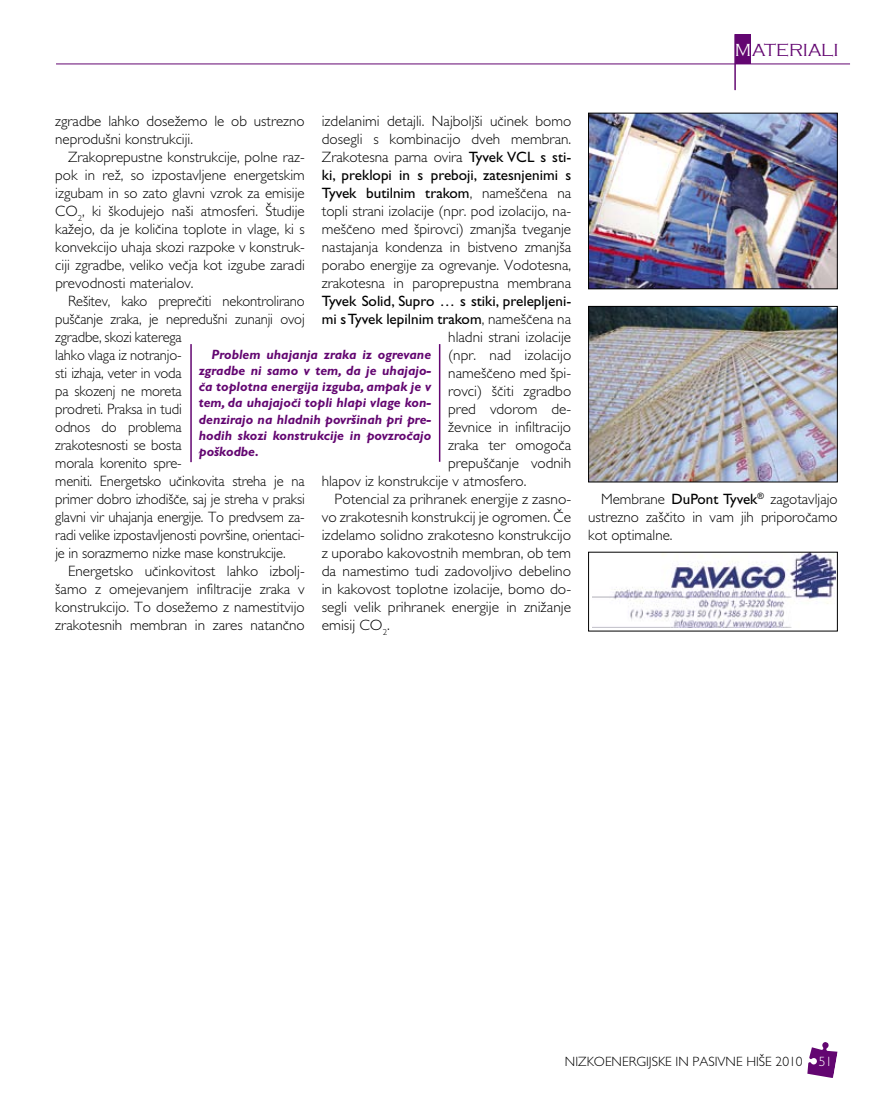
<style>
.page{position:relative;width:893px;height:1106px;background:#fff}
.page>*{position:absolute;margin:0;border:0;box-sizing:border-box;transform-origin:0 0}
.t1{font:300 18px "Copperplate Gothic";color:#630671}
.t2{font:300 15px/18px "Gill Sans M";color:#000;text-align:justify}
.t3{font:15px "Gill Sans M";color:#000}
.t4{font:italic 700 13.5px/16.2px "Gill Sans M";color:#630671;text-align:justify}
.t5{font:300 13.5px "Gill Sans M";color:#000}
.s1{color:#fff}
.s2{font-weight:400}
.s3{font-weight:300}
</style>
<div class="page">
<svg style="left:807px;top:1042px;width:31px;height:36px"></svg>
<hr style="left:56px;top:64px;width:794px;height:1px;background:#630671">
<div style="left:735px;top:34px;width:16px;height:30px;background:#630671"></div>
<hr style="left:735px;top:34px;width:1px;height:56px;background:#630671">
<hr style="left:439px;top:344px;width:1px;height:118px;background:#630671">
<hr style="left:190px;top:344px;width:2px;height:118px;background:#630671">
<img style="left:590px;top:115px;width:246px;height:172px">
<div style="left:588px;top:113px;width:250px;height:176px;border:1px solid #000"></div>
<img style="left:590px;top:308px;width:246px;height:172px">
<div style="left:588px;top:306px;width:250px;height:176px;border:1px solid #000"></div>
<img style="left:592px;top:554px;width:243px;height:73px">
<p class="t1" style="left:735px;top:40px;width:105px"><span class="s1">M</span>ATERIALI</p>
<p class="t2" style="left:55px;top:112px;width:251px">zgradbe lahko dosežemo le ob ustrezno neprodušni konstrukciji.</p>
<p class="t2" style="left:55px;top:148px;width:251px;text-indent:13px">Zrakoprepustne konstrukcije, polne raz&shy;pok in rež, so izpostavljene energetskim izgubam in so zato glavni vzrok za emisije CO<sub>2</sub>, ki škodujejo naši atmosferi. Študije kažejo, da je količina toplote in vlage, ki s konvekcijo uhaja skozi razpoke v konstruk&shy;ciji zgradbe, veliko večja kot izgube zaradi prevodnosti materialov.</p>
<p class="t2" style="left:55px;top:292px;width:251px;text-align:left;text-indent:13px">Rešitev, kako preprečiti nekontrolirano puščanje zraka, je nepredušni zunanji ovoj zgradbe, skozi katerega<br>lahko vlaga iz notranjo-<br>sti izhaja, veter in voda<br>pa skozenj ne moreta<br>prodreti. Praksa in tudi<br>odnos do problema<br>zrakotesnosti se bosta<br>morala korenito spre-<br>meniti. Energetsko učinkovita streha je na primer dobro izhodišče, saj je streha v praksi glavni vir uhajanja energije. To predvsem za&shy;radi velike izpostavljenosti površine, orientaci&shy;je in sorazmerno nizke mase konstrukcije.</p>
<p class="t2" style="left:55px;top:562px;width:251px;text-indent:13px">Energetsko učinkovitost lahko izbolj&shy;šamo z omejevanjem infiltracije zraka v konstrukcijo. To dosežemo z namestitvijo zrakotesnih membran in zares natančno</p>
<p class="t2" style="left:322px;top:112px;width:251px">izdelanimi detajli. Najboljši učinek bomo dosegli s kombinacijo dveh membran.<br>Zrakotesna parna ovira <span class="s2">Tyvek VCL s sti&shy;ki, preklopi in s preboji, zatesnjenimi s Tyvek butilnim trakom</span>, nameščena na topli strani izolacije (npr. pod izolacijo, na&shy;meščeno med špirovci) zmanjša tveganje nastajanja kondenza in bistveno zmanjša porabo energije za ogrevanje. Vodotesna, zrakotesna in paroprepustna membrana</p>
<p class="t3" style="left:322px;top:292px;width:251px">Tyvek Solid, Supro … s stiki, prelepljeni-</p>
<p class="t3" style="left:322px;top:310px;width:251px">mi s Tyvek lepilnim trakom<span class="s3">, nameščena na</span></p>
<p class="t2" style="left:448px;top:328px;width:124px">hladni strani izolacije</p>
<p class="t2" style="left:448px;top:346px;width:124px">(npr. nad izolacijo</p>
<p class="t2" style="left:448px;top:364px;width:124px">nameščeno med špi-</p>
<p class="t2" style="left:448px;top:382px;width:124px">rovci) ščiti zgradbo</p>
<p class="t2" style="left:448px;top:400px;width:124px">pred vdorom de-</p>
<p class="t2" style="left:448px;top:418px;width:124px">ževnice in infiltracijo</p>
<p class="t2" style="left:448px;top:436px;width:124px">zraka ter omogoča</p>
<p class="t2" style="left:448px;top:454px;width:124px">prepuščanje vodnih</p>
<p class="t2" style="left:322px;top:472px;width:206px">hlapov iz konstrukcije v atmosfero.</p>
<p class="t2" style="left:334px;top:490px;width:238px">Potencial za prihranek energije z zasno-</p>
<p class="t2" style="left:322px;top:508px;width:251px">vo zrakotesnih konstrukcij je ogromen. Če</p>
<p class="t2" style="left:322px;top:526px;width:251px">izdelamo solidno zrakotesno konstrukcijo</p>
<p class="t2" style="left:322px;top:544px;width:251px">z uporabo kakovostnih membran, ob tem</p>
<p class="t2" style="left:322px;top:562px;width:251px">da namestimo tudi zadovoljivo debelino</p>
<p class="t2" style="left:322px;top:580px;width:251px">in kakovost toplotne izolacije, bomo do-</p>
<p class="t2" style="left:322px;top:598px;width:251px">segli velik prihranek energije in znižanje</p>
<p class="t2" style="left:322px;top:616px;width:70px">emisij CO<sub>2</sub>.</p>
<p class="t4" style="left:199px;top:346px;width:234px;text-indent:13px">Problem uhajanja zraka iz ogrevane zgradbe ni samo v tem, da je uhajajo&shy;ča toplotna energija izguba, ampak je v tem, da uhajajoči topli hlapi vlage kon&shy;denzirajo na hladnih površinah pri pre&shy;hodih skozi konstrukcije in povzročajo poškodbe.</p>
<p class="t2" style="left:588px;top:490px;width:251px;text-indent:13px">Membrane <span class="s2">DuPont Tyvek</span><sup>®</sup> zagotavljajo ustrezno zaščito in vam jih priporočamo kot optimalne.</p>
<p class="t5" style="left:565px;top:1053px;width:269px">NIZKOENERGIJSKE IN PASIVNE HIŠE 2010 <span class="s1">51</span></p>
</div>
